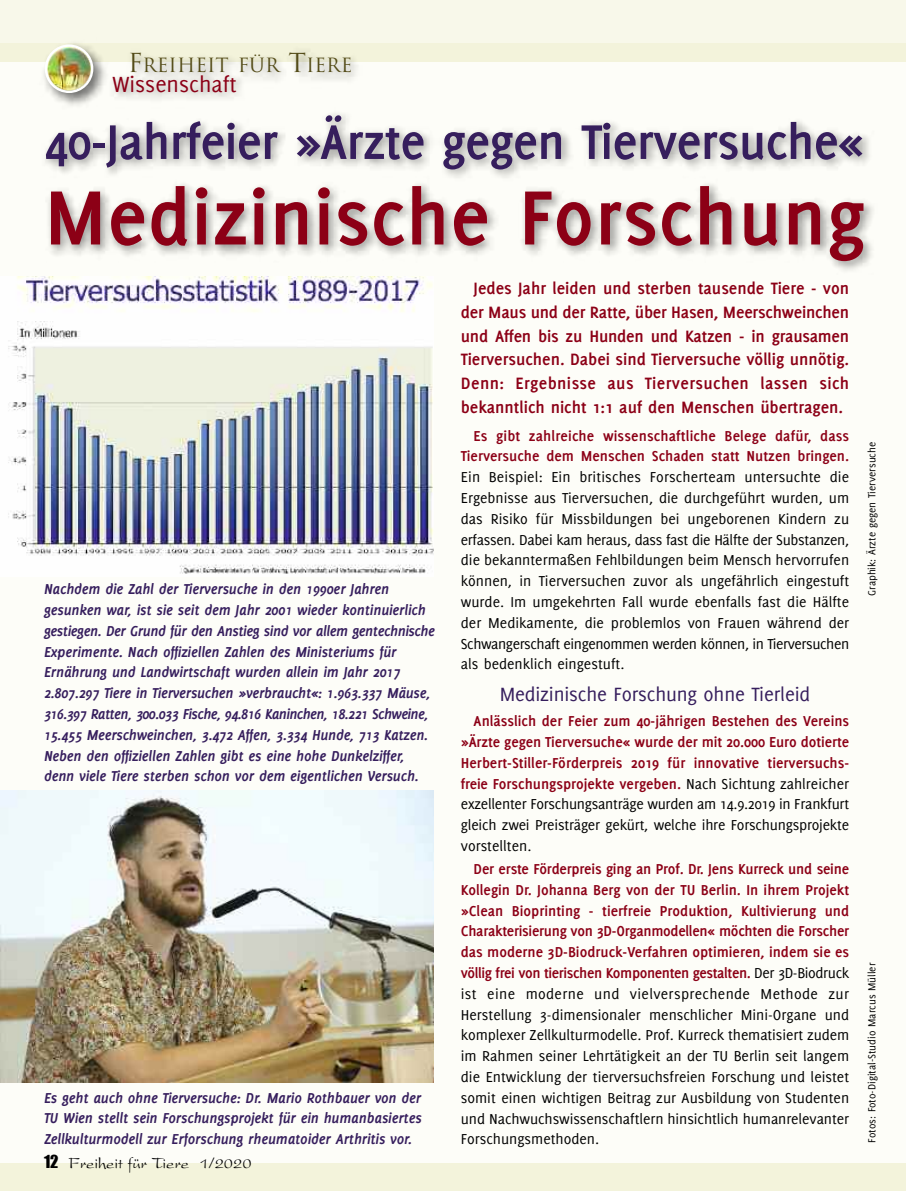
<style>
.page{position:relative;width:906px;height:1191px;background:#fff}
.page>*{position:absolute;margin:0;border:0;box-sizing:border-box;transform-origin:0 0}
.t1{font:700 84px "Delicious";letter-spacing:.01em;color:#8c0016}
.t2{font:700 53.25px "Delicious";letter-spacing:-.015em;color:#361e5d}
.t3{font:24px "Delicious";color:#8c0016}
.t4{font:21px "Delicious";letter-spacing:-.01em;color:#361e5d}
.t5{font:19.2px "Trajan";color:#534b17}
.t6{font:700 18px/23.7px "Delicious";color:#8c0016;text-align:justify}
.t7{font:16.5px "President";color:#000}
.t8{font:15.75px/20.9px "Delicious";letter-spacing:-.005em;color:#000;text-align:justify}
.t9{font:italic 700 15.75px/20.9px "Delicious";letter-spacing:-.015em;color:#361e5d}
.t10{font:700 15.75px/20.9px "Delicious";color:#8c0016;text-align:right}
.t11{font:11.25px "Delicious";color:#000}
.s1{font-size:25.5px}
.s2{font-weight:400;color:#000}
.s3{font-weight:700;color:#8c0016}
.s4{font-family:"Impact"}
</style>
<div class="page">
<div style="left:0;top:22px;width:906px;height:1169px;background:#fdfdf8"></div>
<img style="left:0;top:790px;width:434px;height:292px">
<div style="left:0;top:1163px;width:906px;height:28px;background:#f3f3db"></div>
<div style="left:0;top:0;width:906px;height:44px;background:#f8f8ea"></div>
<div style="left:0;top:43px;width:906px;height:18px;background:#f3f3db"></div>
<img style="left:38px;top:43px;width:44px;height:52px">
<img style="left:45px;top:44px;width:37px;height:49px">
<img style="left:82px;top:45px;width:272px;height:50px">
<img style="left:102px;top:61px;width:597px;height:34px">
<img style="left:17px;top:95px;width:856px;height:182px">
<img style="left:8px;top:277px;width:426px;height:297px">
<p class="t5" style="left:128px;top:54px;width:226px"><span class="s1">F</span>REIHEIT FÜR <span class="s1">T</span>IERE</p>
<h3 class="t3" style="left:112px;top:75px;width:126px">Wissenschaft</h3>
<h2 class="t2" style="left:44px;top:122px;width:821px">40-Jahrfeier »Ärzte gegen Tierversuche«</h2>
<h1 class="t1" style="left:44px;top:186px;width:822px">Medizinische Forschung</h1>
<p class="t6" style="left:461px;top:277px;width:390px;text-indent:13px">Jedes Jahr leiden und sterben tausende Tiere - von der Maus und der Ratte, über Hasen, Meerschweinchen und Affen bis zu Hunden und Katzen - in grausamen Tierversuchen. Dabei sind Tierversuche völlig unnötig.<br>Denn: Ergebnisse aus Tierversuchen lassen sich bekanntlich nicht 1:1 auf den Menschen übertragen.</p>
<p class="t10" style="left:461px;top:426px;width:390px">Es gibt zahlreiche wissenschaftliche Belege dafür, dass<br>Tierversuche dem Menschen Schaden statt Nutzen bringen.</p>
<p class="t8" style="left:461px;top:467px;width:390px">Ein Beispiel: Ein britisches Forscherteam untersuchte die Ergebnisse aus Tierversuchen, die durchgeführt wurden, um das Risiko für Missbildungen bei ungeborenen Kindern zu erfassen. Dabei kam heraus, dass fast die Hälfte der Substanzen, die bekanntermaßen Fehlbildungen beim Mensch hervorrufen können, in Tierversuchen zuvor als ungefährlich eingestuft wurde. Im umgekehrten Fall wurde ebenfalls fast die Hälfte der Medikamente, die problemlos von Frauen während der Schwangerschaft eingenommen werden können, in Tierversuchen als bedenklich eingestuft.</p>
<h3 class="t4" style="left:500px;top:686px;width:312px">Medizinische Forschung ohne Tierleid</h3>
<p class="t10" style="left:461px;top:711px;width:390px;text-align:justify;text-indent:13px">Anlässlich der Feier zum 40-jährigen Bestehen des Vereins »Ärzte gegen Tierversuche« wurde der mit 20.000 Euro dotierte Herbert-Stiller-Förderpreis 2019 für innovative tierversuchs&shy;freie Forschungsprojekte vergeben. <span class="s2">Nach Sichtung zahlreicher exzellenter Forschungsanträge wurden am 14.9.2019 in Frankfurt gleich zwei Preisträger gekürt, welche ihre Forschungsprojekte vorstellten.</span></p>
<p class="t8" style="left:461px;top:859px;width:390px;text-indent:13px"><span class="s3">Der erste Förderpreis ging an Prof. Dr. Jens Kurreck und seine Kollegin Dr. Johanna Berg von der TU Berlin. In ihrem Projekt »Clean Bioprinting - tierfreie Produktion, Kultivierung und Charakterisierung von 3D-Organmodellen« möchten die Forscher das moderne 3D-Biodruck-Verfahren optimieren, indem sie es völlig frei von tierischen Komponenten gestalten.</span> Der 3D-Biodruck ist eine moderne und vielversprechende Methode zur Herstellung 3-dimensionaler menschlicher Mini-Organe und komplexer Zellkulturmodelle. Prof. Kurreck thematisiert zudem im Rahmen seiner Lehrtätigkeit an der TU Berlin seit langem die Entwicklung der tierversuchsfreien Forschung und leistet somit einen wichtigen Beitrag zur Ausbildung von Studenten und Nachwuchswissenschaftlern hinsichtlich humanrelevanter Forschungsmethoden.</p>
<p class="t11" style="left:868px;top:596px;width:155px;rotate:-90deg">Graphik: Ärzte gegen Tierversuche</p>
<p class="t9" style="left:44px;top:579px;width:392px">Nachdem die Zahl der Tierversuche in den 1990er Jahren gesunken war, ist sie seit dem Jahr 2001 wieder kontinuierlich gestiegen. Der Grund für den Anstieg sind vor allem gentechnische Experimente. Nach offiziellen Zahlen des Ministeriums für Ernährung und Landwirtschaft wurden allein im Jahr 2017<br>2.807.297 Tiere in Tierversuchen »verbraucht«: 1.963.337 Mäuse, 316.397 Ratten, 300.033 Fische, 94.816 Kaninchen, 18.221 Schweine, 15.455 Meerschweinchen, 3.472 Affen, 3.334 Hunde, 713 Katzen.<br>Neben den offiziellen Zahlen gibt es eine hohe Dunkelziffer, denn viele Tiere sterben schon vor dem eigentlichen Versuch.</p>
<p class="t11" style="left:868px;top:1142px;width:182px;rotate:-90deg">Fotos: Foto-Digital-Studio Marcus Müller</p>
<p class="t9" style="left:44px;top:1088px;width:379px;text-align:justify">Es geht auch ohne Tierversuche: Dr. Mario Rothbauer von der TU Wien stellt sein Forschungsprojekt für ein humanbasiertes Zellkulturmodell zur Erforschung rheumatoider Arthritis vor.</p>
<p class="t7" style="left:44px;top:1158px;width:209px"><span class="s4">12</span> Freiheit für Tiere 1/2020</p>
</div>
